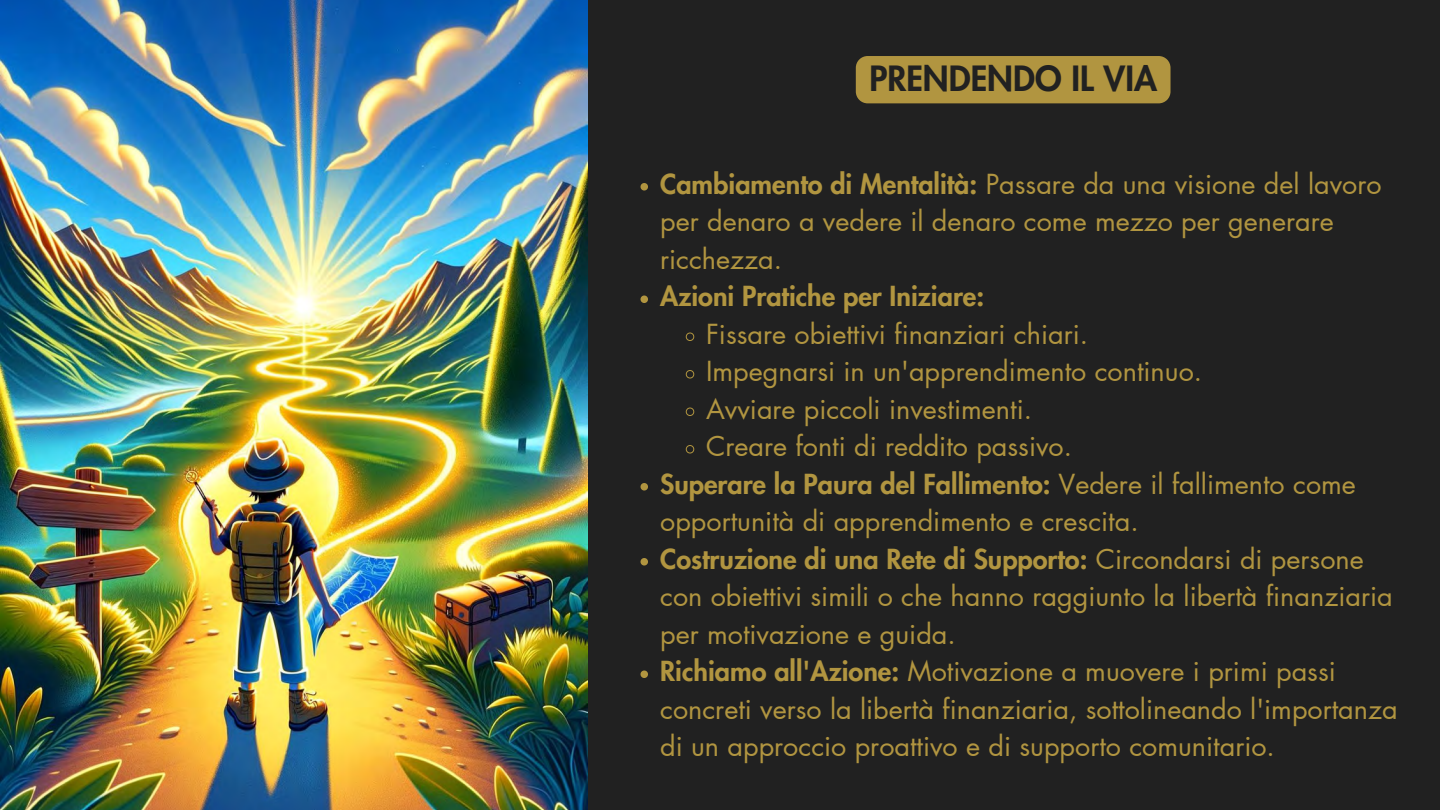
<style>
.page{position:relative;width:1440px;height:810px;background:#212121}
.page>*{position:absolute;margin:0;border:0;box-sizing:border-box;transform-origin:0 0}
.t1{font:800 34px "Futura LT Pro";color:#212121}
.t2{font:27px/37.5px "Futura LT Pro";color:#b19540}
.t3{font:800 27px "Futura LT Pro";color:#b19540}
.s1{font-weight:800}
</style>
<div class="page">
<img style="left:0;top:0;width:588px;height:810px">
<svg style="left:641px;top:183px;width:7px;height:8px"></svg>
<svg style="left:641px;top:296px;width:7px;height:7px"></svg>
<svg style="left:685px;top:332px;width:10px;height:9px"></svg>
<svg style="left:685px;top:370px;width:10px;height:9px"></svg>
<svg style="left:685px;top:407px;width:10px;height:9px"></svg>
<svg style="left:685px;top:445px;width:10px;height:9px"></svg>
<svg style="left:641px;top:483px;width:7px;height:8px"></svg>
<svg style="left:641px;top:558px;width:7px;height:8px"></svg>
<svg style="left:641px;top:671px;width:7px;height:7px"></svg>
<div style="left:856px;top:56px;width:315px;height:47px;background:#b19540"></div>
<p class="t1" style="left:869px;top:63px;width:289px">PRENDENDO IL VIA</p>
<h1 class="t2" style="left:660px;top:166px;width:723px"><span class="s1">Cambiamento di Mentalità:</span> Passare da una visione del lavoro per denaro a vedere il denaro come mezzo per generare ricchezza.</h1>
<p class="t3" style="left:660px;top:284px;width:326px">Azioni Pratiche per Iniziare:</p>
<p class="t2" style="left:706px;top:316px;width:384px">Fissare obiettivi finanziari chiari.</p>
<p class="t2" style="left:706px;top:353px;width:498px">Impegnarsi in un'apprendimento continuo.</p>
<p class="t2" style="left:706px;top:391px;width:327px">Avviare piccoli investimenti.</p>
<p class="t2" style="left:706px;top:428px;width:368px">Creare fonti di reddito passivo.</p>
<p class="t2" style="left:660px;top:466px;width:697px"><span class="s1">Superare la Paura del Fallimento:</span> Vedere il fallimento come opportunità di apprendimento e crescita.</p>
<p class="t2" style="left:660px;top:541px;width:734px"><span class="s1">Costruzione di una Rete di Supporto:</span> Circondarsi di persone con obiettivi simili o che hanno raggiunto la libertà finanziaria per motivazione e guida.</p>
<p class="t2" style="left:660px;top:653px;width:739px"><span class="s1">Richiamo all'Azione:</span> Motivazione a muovere i primi passi concreti verso la libertà finanziaria, sottolineando l'importanza di un approccio proattivo e di supporto comunitario.</p>
</div>
